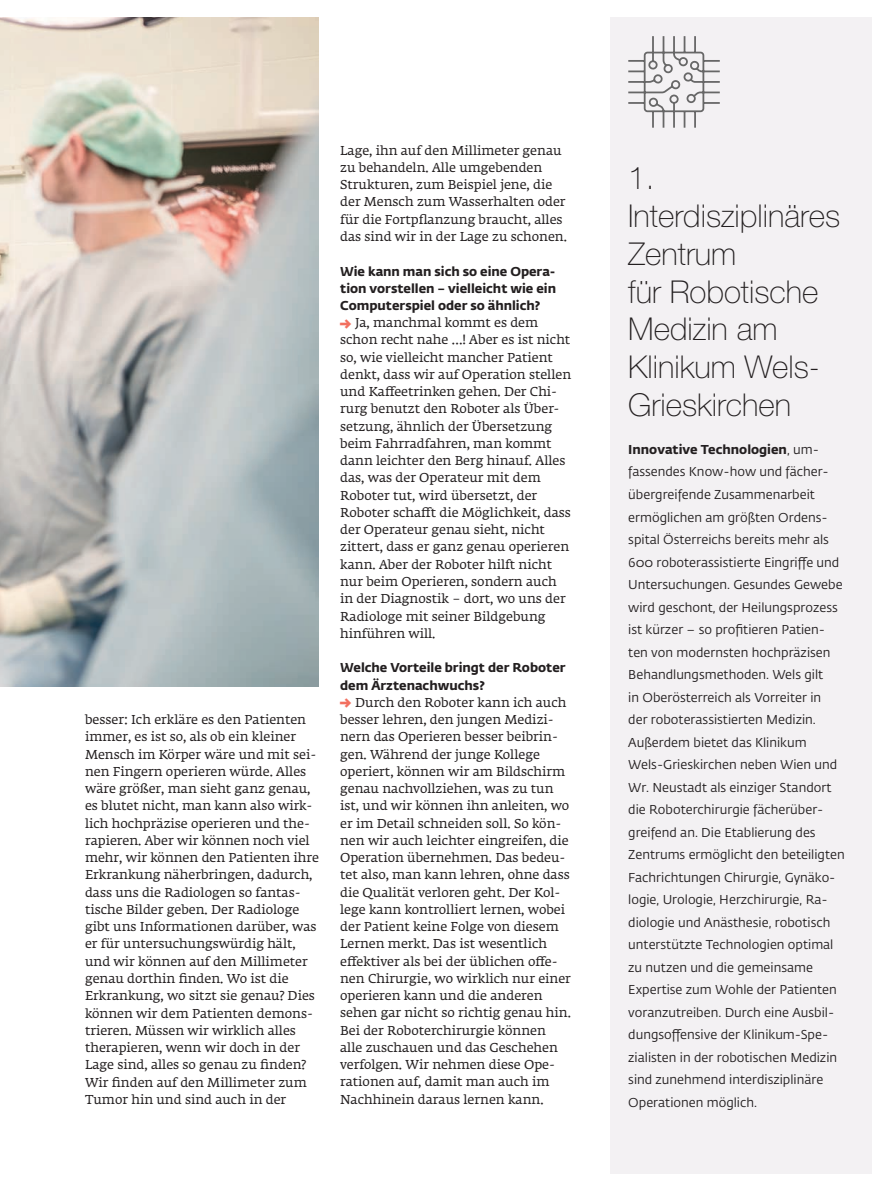
<style>
.page{position:relative;width:893px;height:1191px;background:#fff}
.page>*{position:absolute;margin:0;border:0;box-sizing:border-box;transform-origin:0 0}
.t1{font:100 31.5px/37.8px "Helvetica Neue";color:#231f20}
.t2{font:12.75px/17.2px "Fedra Serif A Std";color:#231f20}
.t3{font:12.75px/22.5px "Fedra Sans Std";color:#231f20}
.t4{font:700 12.75px/17.2px "Fedra Sans Std";color:#231f20;text-align:justify}
.s1{font-family:"Fedra Sans Std";font-weight:700;font-size:16.5px;color:#f26f5f}
.s2{font-weight:700}
</style>
<div class="page">
<div style="left:610px;top:17px;width:262px;height:1157px;background:#f3f1f3"></div>
<svg style="left:628px;top:36px;width:92px;height:92px"></svg>
<img style="left:0;top:17px;width:319px;height:670px">
<p class="t2" style="left:85px;top:712px;width:235px">besser: Ich erkläre es den Patienten immer, es ist so, als ob ein kleiner Mensch im Körper wäre und mit sei&shy;nen Fingern operieren würde. Alles wäre größer, man sieht ganz genau, es blutet nicht, man kann also wirk&shy;lich hochpräzise operieren und the&shy;rapieren. Aber wir können noch viel mehr, wir können den Patienten ihre Erkrankung näherbringen, dadurch, dass uns die Radiologen so fantas&shy;tische Bilder geben. Der Radiologe gibt uns Informationen darüber, was er für untersuchungswürdig hält, und wir können auf den Millimeter genau dorthin finden. Wo ist die Erkrankung, wo sitzt sie genau? Dies können wir dem Patienten demons&shy;trieren. Müssen wir wirklich alles therapieren, wenn wir doch in der Lage sind, alles so genau zu finden?<br>Wir finden auf den Millimeter zum Tumor hin und sind auch in der</p>
<p class="t2" style="left:340px;top:143px;width:228px">Lage, ihn auf den Millimeter genau zu behandeln. Alle umgebenden Strukturen, zum Beispiel jene, die der Mensch zum Wasserhalten oder für die Fortpflanzung braucht, alles das sind wir in der Lage zu schonen.</p>
<p class="t4" style="left:340px;top:262px;width:217px">Wie kann man sich so eine Opera&shy;tion vorstellen – vielleicht wie ein Computerspiel oder so ähnlich?</p>
<p class="t2" style="left:340px;top:315px;width:232px"><span class="s1">→</span> Ja, manchmal kommt es dem schon recht nahe …! Aber es ist nicht so, wie vielleicht mancher Patient denkt, dass wir auf Operation stellen und Kaffeetrinken gehen. Der Chi&shy;rurg benutzt den Roboter als Über&shy;setzung, ähnlich der Übersetzung beim Fahrradfahren, man kommt dann leichter den Berg hinauf. Alles das, was der Operateur mit dem Roboter tut, wird übersetzt, der Roboter schafft die Möglichkeit, dass der Operateur genau sieht, nicht zittert, dass er ganz genau operieren kann. Aber der Roboter hilft nicht nur beim Operieren, sondern auch in der Diagnostik – dort, wo uns der Radiologe mit seiner Bildgebung hinführen will.</p>
<p class="t4" style="left:340px;top:659px;width:227px">Welche Vorteile bringt der Roboter dem Ärztenachwuchs?</p>
<p class="t2" style="left:340px;top:694px;width:232px"><span class="s1">→</span> Durch den Roboter kann ich auch besser lehren, den jungen Medizi&shy;nern das Operieren besser beibrin&shy;gen. Während der junge Kollege operiert, können wir am Bildschirm genau nachvollziehen, was zu tun ist, und wir können ihn anleiten, wo er im Detail schneiden soll. So kön&shy;nen wir auch leichter eingreifen, die Operation übernehmen. Das bedeu&shy;tet also, man kann lehren, ohne dass die Qualität verloren geht. Der Kol&shy;lege kann kontrolliert lernen, wobei der Patient keine Folge von diesem Lernen merkt. Das ist wesentlich effektiver als bei der üblichen offe&shy;nen Chirurgie, wo wirklich nur einer operieren kann und die anderen sehen gar nicht so richtig genau hin.<br>Bei der Roboterchirurgie können alle zuschauen und das Geschehen verfolgen. Wir nehmen diese Ope&shy;rationen auf, damit man auch im Nachhinein daraus lernen kann.</p>
<h1 class="t1" style="left:628px;top:159px;width:214px">1.<br>Interdisziplinäres<br>Zentrum<br>für Robotische<br>Medizin am<br>Klinikum Wels-<br>Grieskirchen</h1>
<p class="t3" style="left:628px;top:438px;width:218px"><span class="s2">I nnovative Technologien</span>, um&shy;fassendes Know-how und fächer&shy;übergreifende Zusammenarbeit ermöglichen am größten Ordens&shy;spital Österreichs bereits mehr als 600 roboterassistierte Eingriffe und Untersuchungen. Gesundes Gewebe wird geschont, der Heilungsprozess ist kürzer – so profitieren Patien&shy;ten von modernsten hochpräzisen Behandlungsmethoden. Wels gilt<br>in Oberösterreich als Vorreiter in<br>der roboterassistierten Medizin.<br>Außerdem bietet das Klinikum Wels-Grieskirchen neben Wien und Wr. Neustadt als einziger Standort die Roboterchirurgie fächerüber&shy;greifend an. Die Etablierung des Zentrums ermöglicht den beteiligten Fachrichtungen Chirurgie, Gynäko&shy;logie, Urologie, Herzchirurgie, Ra&shy;diologie und Anästhesie, robotisch unterstützte Technologien optimal zu nutzen und die gemeinsame Expertise zum Wohle der Patienten voranzutreiben. Durch eine Ausbil&shy;dungsoffensive der Klinikum-Spe&shy;zialisten in der robotischen Medizin sind zunehmend interdisziplinäre Operationen möglich.</p>
</div>
